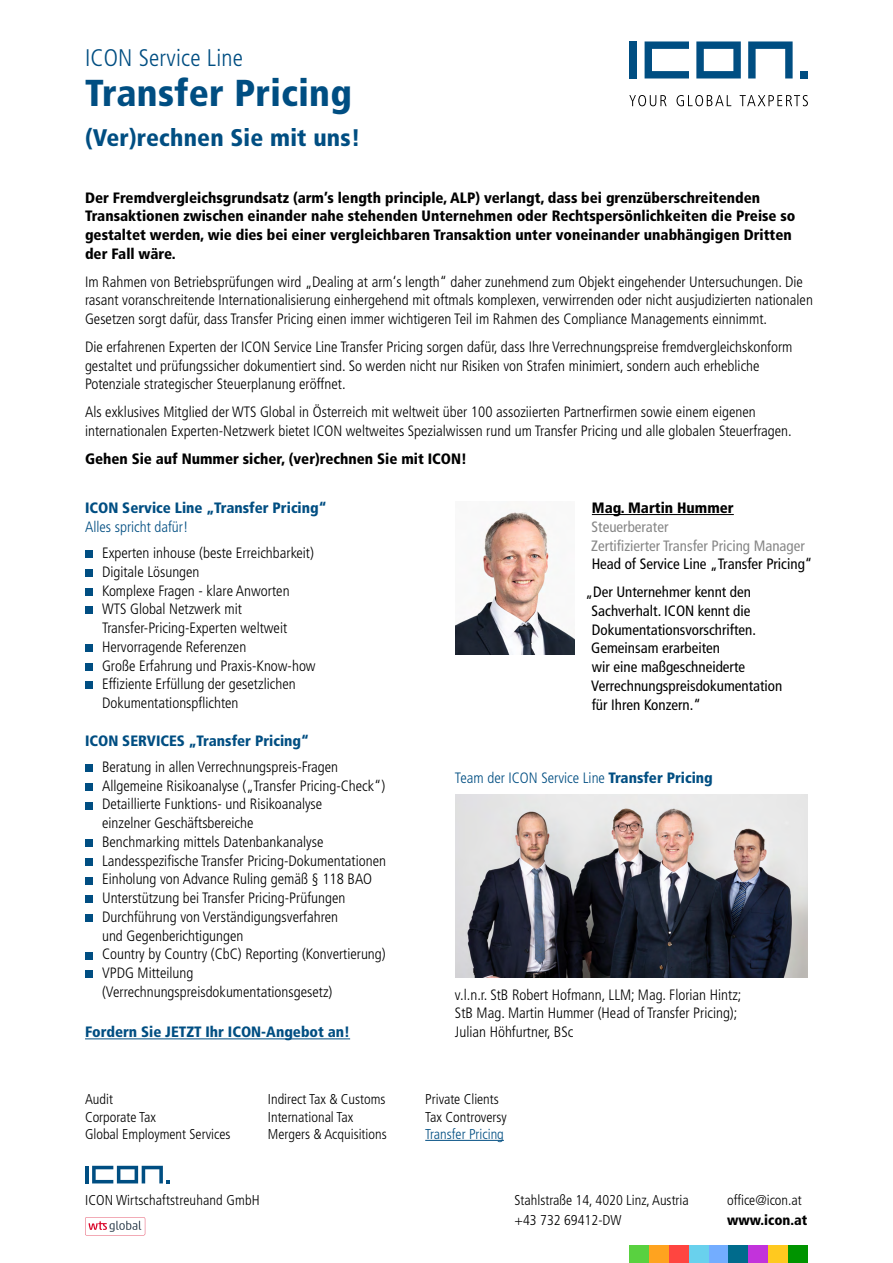
<style>
.page{position:relative;width:893px;height:1263px;background:#fff}
.page>*{position:absolute;margin:0;border:0;box-sizing:border-box;transform-origin:0 0}
.t1{font:900 condensed 37.5px "Frutiger";letter-spacing:.01em;color:#004e82}
.t2{font:900 condensed 24px "Frutiger";letter-spacing:.01em;color:#004e82}
.t3{font:300 condensed 24px "Frutiger";letter-spacing:.01em;color:#004e82}
.t4{font:300 condensed 15px/18.8px "Frutiger";color:#000}
.t5{font:900 condensed 15px/18.8px "Frutiger";color:#000}
.t6{font:condensed 15px/18.8px "Frutiger";color:#000}
.t7{font:900 condensed 15px "Frutiger";color:#004e82}
.t8{font:300 condensed 15px "Frutiger";color:#004e82}
.t9{font:condensed 15px/18.8px "Frutiger";color:#878787}
.t10{font:300 condensed 14.25px/17.2px "Frutiger";color:#000}
.t11{font:300 condensed 14.25px "Frutiger";color:#004e82}
.t12{font:900 condensed 14.25px "Frutiger";color:#000}
.s1{font-weight:900}
</style>
<div class="page">
<svg style="left:629px;top:95px;width:179px;height:11px"></svg>
<div style="left:630px;top:41px;width:7px;height:37px;background:#004e82"></div>
<svg style="left:645px;top:41px;width:44px;height:37px"></svg>
<svg style="left:696px;top:41px;width:45px;height:37px"></svg>
<svg style="left:748px;top:41px;width:45px;height:37px"></svg>
<div style="left:800px;top:71px;width:8px;height:7px;background:#004e82"></div>
<img style="left:455px;top:795px;width:353px;height:183px">
<img style="left:455px;top:508px;width:119px;height:147px">
<hr style="left:592px;top:514px;width:142px;height:1px;background:#000">
<div style="left:629px;top:1246px;width:20px;height:17px;background:#59d140"></div>
<div style="left:649px;top:1246px;width:20px;height:17px;background:#ffa31f"></div>
<div style="left:669px;top:1246px;width:20px;height:17px;background:#ff4540"></div>
<div style="left:689px;top:1246px;width:20px;height:17px;background:#69d1ed"></div>
<div style="left:709px;top:1246px;width:20px;height:17px;background:#73adff"></div>
<div style="left:729px;top:1246px;width:19px;height:17px;background:#006b8c"></div>
<div style="left:768px;top:1246px;width:20px;height:17px;background:#ffc91f"></div>
<div style="left:788px;top:1246px;width:20px;height:17px;background:#009400"></div>
<div style="left:748px;top:1246px;width:20px;height:17px;background:#c233db"></div>
<hr style="left:85px;top:1166px;width:4px;height:17px;background:#004e82">
<svg style="left:92px;top:1166px;width:78px;height:17px"></svg>
<svg style="left:85px;top:1217px;width:60px;height:18px"></svg>
<hr style="left:85px;top:1038px;width:265px;height:1px;background:#004e82">
<hr style="left:425px;top:1140px;width:79px;height:1px;background:#004e82">
<div style="left:85px;top:550px;width:8px;height:8px;background:#004e82"></div>
<div style="left:85px;top:569px;width:8px;height:8px;background:#004e82"></div>
<div style="left:85px;top:588px;width:8px;height:7px;background:#004e82"></div>
<div style="left:85px;top:607px;width:8px;height:7px;background:#004e82"></div>
<div style="left:85px;top:644px;width:8px;height:8px;background:#004e82"></div>
<div style="left:85px;top:663px;width:8px;height:7px;background:#004e82"></div>
<div style="left:85px;top:682px;width:8px;height:7px;background:#004e82"></div>
<div style="left:85px;top:764px;width:8px;height:8px;background:#004e82"></div>
<div style="left:85px;top:783px;width:8px;height:7px;background:#004e82"></div>
<div style="left:85px;top:802px;width:8px;height:7px;background:#004e82"></div>
<div style="left:85px;top:839px;width:8px;height:8px;background:#004e82"></div>
<div style="left:85px;top:858px;width:8px;height:7px;background:#004e82"></div>
<div style="left:85px;top:877px;width:8px;height:7px;background:#004e82"></div>
<div style="left:85px;top:895px;width:8px;height:8px;background:#004e82"></div>
<div style="left:85px;top:914px;width:8px;height:8px;background:#004e82"></div>
<div style="left:85px;top:952px;width:8px;height:7px;background:#004e82"></div>
<div style="left:85px;top:970px;width:8px;height:8px;background:#004e82"></div>
<h2 class="t3" style="left:85px;top:44px;width:160px">ICON Service Line</h2>
<h1 class="t1" style="left:85px;top:71px;width:268px">Transfer Pricing</h1>
<h2 class="t2" style="left:85px;top:123px;width:277px">(Ver)rechnen Sie mit uns!</h2>
<p class="t5" style="left:85px;top:188px;width:712px">Der Fremdvergleichsgrundsatz (arm’s length principle, ALP) verlangt, dass bei grenzüberschreitenden Transaktionen zwischen einander nahe stehenden Unternehmen oder Rechtspersönlichkeiten die Preise so gestaltet werden, wie dies bei einer vergleichbaren Transaktion unter voneinander unabhängigen Dritten der Fall wäre.</p>
<p class="t4" style="left:85px;top:272px;width:729px">Im Rahmen von Betriebsprüfungen wird „Dealing at arm‘s length“ daher zunehmend zum Objekt eingehender Untersuchungen. Die rasant voranschreitende Internationalisierung einhergehend mit oftmals komplexen, verwirrenden oder nicht ausjudizierten nationalen<br>Gesetzen sorgt dafür, dass Transfer Pricing einen immer wichtigeren Teil im Rahmen des Compliance Managements einnimmt.</p>
<p class="t4" style="left:85px;top:337px;width:709px">Die erfahrenen Experten der ICON Service Line Transfer Pricing sorgen dafür, dass Ihre Verrechnungspreise fremdvergleichskonform gestaltet und prüfungssicher dokumentiert sind. So werden nicht nur Risiken von Strafen minimiert, sondern auch erhebliche<br>Potenziale strategischer Steuerplanung eröffnet.</p>
<p class="t4" style="left:85px;top:403px;width:708px">Als exklusives Mitglied der WTS Global in Österreich mit weltweit über 100 assoziierten Partnerfirmen sowie einem eigenen internationalen Experten-Netzwerk bietet ICON weltweites Spezialwissen rund um Transfer Pricing und alle globalen Steuerfragen.</p>
<p class="t5" style="left:85px;top:449px;width:383px">Gehen Sie auf Nummer sicher, (ver)rechnen Sie mit ICON!</p>
<p class="t7" style="left:85px;top:499px;width:243px">ICON Service Line „Transfer Pricing“</p>
<p class="t8" style="left:85px;top:518px;width:105px">Alles spricht dafür!</p>
<p class="t4" style="left:102px;top:544px;width:215px">Experten inhouse (beste Erreichbarkeit)<br>Digitale Lösungen<br>Komplexe Fragen - klare Anworten<br>WTS Global Netzwerk mit<br>Transfer-Pricing-Experten weltweit<br>Hervorragende Referenzen<br>Große Erfahrung und Praxis-Know-how<br>Effiziente Erfüllung der gesetzlichen<br>Dokumentationspflichten</p>
<p class="t7" style="left:85px;top:731px;width:225px">ICON SERVICES „Transfer Pricing“</p>
<p class="t4" style="left:102px;top:757px;width:285px">Beratung in allen Verrechnungspreis-Fragen Allgemeine Risikoanalyse („Transfer Pricing-Check“)<br>Detaillierte Funktions- und Risikoanalyse<br>einzelner Geschäftsbereiche<br>Benchmarking mittels Datenbankanalyse Landesspezifische Transfer Pricing-Dokumentationen Einholung von Advance Ruling gemäß § 118 BAO Unterstützung bei Transfer Pricing-Prüfungen Durchführung von Verständigungsverfahren<br>und Gegenberichtigungen<br>Country by Country (CbC) Reporting (Konvertierung)<br>VPDG Mitteilung (Verrechnungspreisdokumentationsgesetz)</p>
<p class="t7" style="left:85px;top:1023px;width:267px">Fordern Sie JETZT Ihr ICON-Angebot an!</p>
<p class="t5" style="left:592px;top:498px;width:143px">Mag. Martin Hummer</p>
<p class="t9" style="left:591px;top:517px;width:215px">Steuerberater<br>Zertifizierter Transfer Pricing Manager</p>
<p class="t6" style="left:586px;top:550px;width:228px;line-height:27.8px;text-indent:6px">Head of Service Line „Transfer Pricing“ „Der Unternehmer kennt den</p>
<p class="t6" style="left:591px;top:601px;width:193px">Sachverhalt. ICON kennt die<br>Dokumentationsvorschriften.<br>Gemeinsam erarbeiten<br>wir eine maßgeschneiderte<br>Verrechnungspreisdokumentation für Ihren Konzern.“</p>
<p class="t8" style="left:455px;top:769px;width:259px">Team der ICON Service Line <span class="s1">Transfer Pricing</span></p>
<p class="t4" style="left:455px;top:985px;width:288px">v.l.n.r. StB Robert Hofmann, LLM; Mag. Florian Hintz;<br>StB Mag. Martin Hummer (Head of Transfer Pricing);<br>Julian Höhfurtner, BSc</p>
<p class="t10" style="left:85px;top:1091px;width:147px">Audit<br>Corporate Tax<br>Global Employment Services</p>
<p class="t10" style="left:268px;top:1091px;width:120px">Indirect Tax &amp; Customs<br>International Tax<br>Mergers &amp; Acquisitions</p>
<p class="t10" style="left:425px;top:1091px;width:83px">Private Clients<br>Tax Controversy</p>
<p class="t11" style="left:425px;top:1126px;width:80px">Transfer Pricing</p>
<p class="t10" style="left:85px;top:1192px;width:176px">ICON Wirtschaftstreuhand GmbH</p>
<p class="t10" style="left:514px;top:1190px;width:176px;line-height:20.2px">Stahlstraße 14, 4020 Linz, Austria +43 732 69412-DW</p>
<p class="t10" style="left:727px;top:1192px;width:76px">office@icon.at</p>
<p class="t12" style="left:727px;top:1212px;width:82px">www.icon.at</p>
</div>
